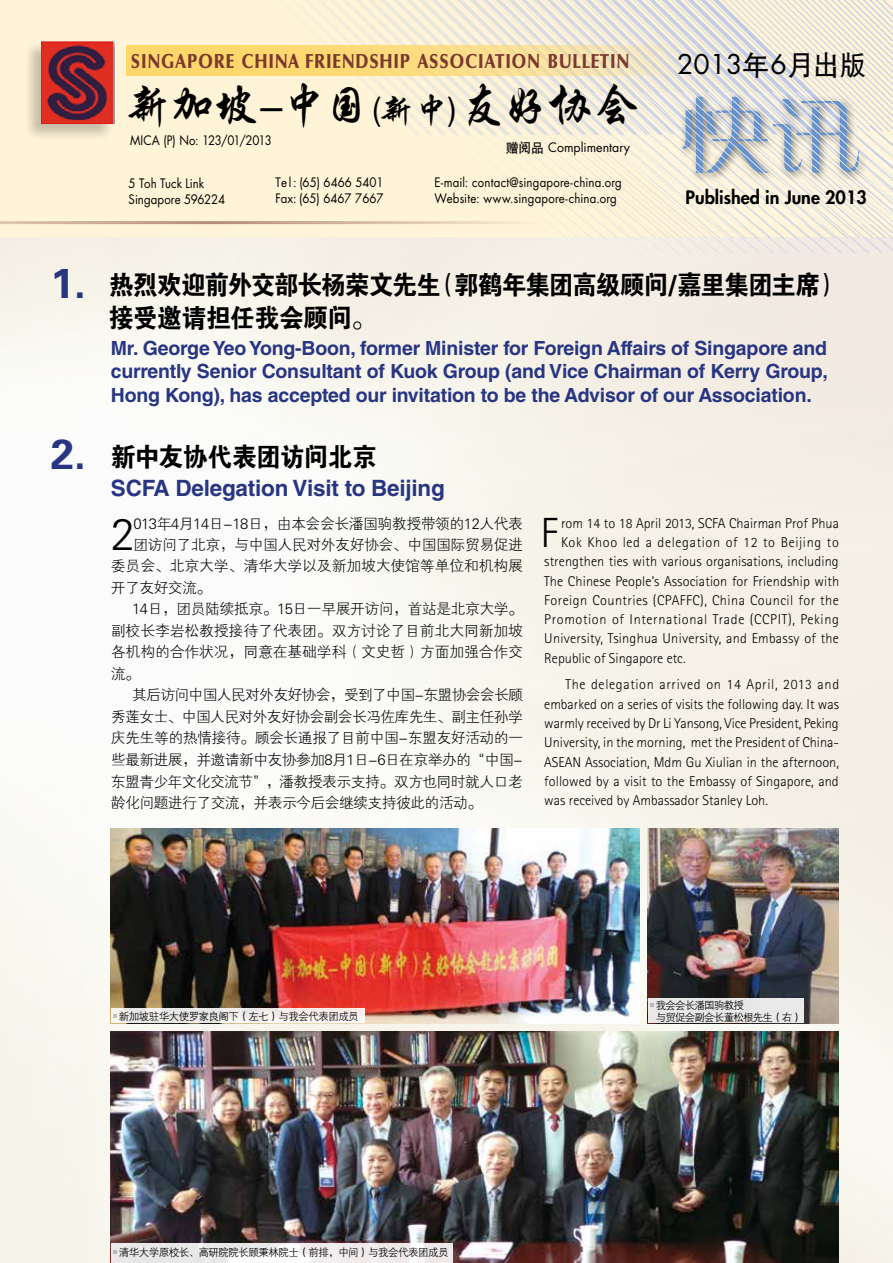
<style>
.page{position:relative;width:893px;height:1263px;background:#fff}
.page>*{position:absolute;margin:0;border:0;box-sizing:border-box;transform-origin:0 0}
.t1{font:81.9px "FZZQJW GB1 0";color:#6691cb;scale:1.11 1}
.t2{font:47.1px "FZXKJW GB1 0";color:#000;scale:.92 1}
.t3{font:44.1px "FZXH1 JW GB1 0";color:#000}
.t4{font:300 42.15px "Rotis Sans Serif";color:#000}
.t5{font:42px "FZDHTJW GB1 0";color:#283583}
.t6{font:26.55px "Futura Std";color:#000}
.t7{font:26.25px/33px "FZDHTJW GB1 0";letter-spacing:-.035em;color:#000;scale:.94 1}
.t8{font:700 22.5px "Helvetica LT Std";letter-spacing:-.01em;color:#283583}
.t9{font:900 20.1px "Optima LT Std";letter-spacing:.04em;color:#7a382e;scale:.84 1}
.t10{font:700 19.5px/23.2px "Helvetica LT Std";letter-spacing:-.01em;color:#283583;text-align:justify}
.t11{font:800 18px "Futura Std";color:#000}
.t12{font:15px "FZXH1 JW GB1 0";letter-spacing:-.03em;color:#000}
.t13{font:15px "FZXH1 JW GB1 0";letter-spacing:-.01em;color:#000}
.t14{font:15px "FZXH1 JW GB1 0";letter-spacing:-.05em;color:#000}
.t15{font:300 14.25px/19.4px "Rotis Sans Serif";letter-spacing:.01em;color:#000;text-align:justify}
.t16{font:300 14.25px "Rotis Sans Serif";letter-spacing:.045em;color:#000}
.t17{font:300 14.25px "Rotis Sans Serif";letter-spacing:.03em;color:#000}
.t18{font:12.75px/15.8px "Futura Std";letter-spacing:.005em;color:#000;scale:.9 1}
.t19{font:12.75px "Futura Std";letter-spacing:-.025em;color:#000;scale:.9 1}
.t20{font:12.75px "Futura Std";letter-spacing:.005em;color:#000}
.t21{font:10.5px "FZZDXJW GB1 0";letter-spacing:-.05em;color:#000}
.t22{font:10.5px/11.6px "FZZDXJW GB1 0";letter-spacing:-.075em;color:#000}
.s1{font-size:33.6px}
.s2{font-family:"SIL Hei Med Jian"}
.s3{font-size:42px;color:#283583}
</style>
<div class="page">
<img style="left:0;top:236px;width:893px;height:1027px">
<div style="left:0;top:0;width:893px;height:236px;background:#fff4d8"></div>
<hr style="left:0;top:221px;width:543px;height:3px;background:#7a382e">
<svg style="left:265px;top:0;width:628px;height:256px"></svg>
<div style="left:24px;top:41px;width:91px;height:101px;background:#000;opacity:.22"></div>
<img style="left:42px;top:41px;width:72px;height:83px">
<svg style="left:126px;top:46px;width:634px;height:30px;background:#f6dc95"></svg>
<img style="left:648px;top:828px;width:190px;height:195px">
<img style="left:111px;top:1031px;width:727px;height:232px">
<img style="left:111px;top:828px;width:528px;height:195px">
<svg style="left:111px;top:1008px;width:253px;height:15px"></svg>
<svg style="left:111px;top:1243px;width:342px;height:20px;fill:#eeeaea"></svg>
<div style="left:648px;top:998px;width:156px;height:25px;background:#e8e8e8"></div>
<svg style="left:114px;top:1014px;width:3px;height:4px"></svg>
<svg style="left:650px;top:1003px;width:4px;height:4px"></svg>
<h3 class="t5" style="left:51px;top:260px;width:36px">1.</h3>
<h3 class="t9" style="left:131px;top:50px;width:560px">SINGAPORE CHINA FRIENDSHIP ASSOCIATION BULLETIN</h3>
<h2 class="t2" style="left:128px;top:80px;width:556px">新加坡-中国<span class="s1">(新中)</span> 友好协会</h2>
<p class="t19" style="left:130px;top:132px;width:159px">MICA (P) No: 123/01/2013</p>
<p class="t18" style="left:129px;top:176px;width:109px">5 Toh Tuck Link<br>Singapore 596224</p>
<p class="t18" style="left:275px;top:175px;width:122px">Tel: (65) 6466 5401<br>Fax: (65) 6467 7667</p>
<p class="t20" style="left:506px;top:139px;width:126px"><span class="s2">赠阅品</span> Complimentary</p>
<p class="t18" style="left:435px;top:175px;width:210px">E-mail: contact@singapore-china.org<br>Website: www.singapore-china.org</p>
<h3 class="t6" style="left:677px;top:47px;width:191px">2013<span class="s2">年</span>6<span class="s2">月出版</span></h3>
<h1 class="t1" style="left:679px;top:90px;width:166px">快讯</h1>
<p class="t11" style="left:685px;top:185px;width:183px">Published in June 2013</p>
<h3 class="t7" style="left:109px;top:269px;width:779px">热烈欢迎前外交部长杨荣文先生（郭鹤年集团高级顾问/嘉里集团主席）接受邀请担任我会顾问。</h3>
<h3 class="t10" style="left:111px;top:336px;width:718px">Mr. George Yeo Yong-Boon, former Minister for Foreign Affairs of Singapore and currently Senior Consultant of Kuok Group (and Vice Chairman of Kerry Group, Hong Kong), has accepted our invitation to be the Advisor of our Association.</h3>
<h3 class="t7" style="left:51px;top:442px;width:348px"><span class="s3">2.</span> 新中友协代表团访问北京</h3>
<h3 class="t8" style="left:111px;top:475px;width:335px">SCFA Delegation Visit to Beijing</h3>
<h3 class="t3" style="left:111px;top:511px;width:26px">2</h3>
<p class="t12" style="left:133px;top:515px;width:391px">013年4月14日-18日，由本会会长潘国驹教授带领的12人代表</p>
<p class="t12" style="left:133px;top:536px;width:391px">团访问了北京，与中国人民对外友好协会、中国国际贸易促进</p>
<p class="t13" style="left:111px;top:558px;width:414px">委员会、北京大学、清华大学以及新加坡大使馆等单位和机构展</p>
<p class="t12" style="left:111px;top:579px;width:102px">开了友好交流。</p>
<p class="t12" style="left:132px;top:601px;width:392px">14日，团员陆续抵京。15日一早展开访问，首站是北京大学。</p>
<p class="t13" style="left:111px;top:622px;width:414px">副校长李岩松教授接待了代表团。双方讨论了目前北大同新加坡</p>
<p class="t13" style="left:111px;top:644px;width:414px">各机构的合作状况，同意在基础学科（文史哲）方面加强合作交</p>
<p class="t12" style="left:111px;top:665px;width:31px">流。</p>
<p class="t14" style="left:132px;top:687px;width:392px">其后访问中国人民对外友好协会，受到了中国-东盟协会会长顾</p>
<p class="t12" style="left:111px;top:709px;width:413px">秀莲女士、中国人民对外友好协会副会长冯佐库先生、副主任孙学</p>
<p class="t12" style="left:111px;top:730px;width:414px">庆先生等的热情接待。顾会长通报了目前中国-东盟友好活动的一</p>
<p class="t12" style="left:111px;top:752px;width:414px">些最新进展，并邀请新中友协参加8月1日-6日在京举办的“中国-</p>
<p class="t12" style="left:111px;top:773px;width:414px">东盟青少年文化交流节”，潘教授表示支持。双方也同时就人口老</p>
<p class="t12" style="left:111px;top:795px;width:373px">龄化问题进行了交流，并表示今后会继续支持彼此的活动。</p>
<h3 class="t4" style="left:541px;top:508px;width:19px">F</h3>
<p class="t15" style="left:561px;top:513px;width:279px">rom 14 to 18 April 2013, SCFA Chairman Prof Phua</p>
<p class="t16" style="left:561px;top:534px;width:279px">Kok Khoo led a delegation of 12 to Beijing to</p>
<p class="t15" style="left:544px;top:552px;width:296px">strengthen ties with various organisations, including</p>
<p class="t15" style="left:544px;top:571px;width:296px">The Chinese People’s Association for Friendship with</p>
<p class="t17" style="left:544px;top:592px;width:296px">Foreign Countries (CPAFFC), China Council for the</p>
<p class="t16" style="left:544px;top:611px;width:296px">Promotion of International Trade (CCPIT), Peking</p>
<p class="t15" style="left:544px;top:629px;width:296px">University, Tsinghua University, and Embassy of the</p>
<p class="t15" style="left:544px;top:648px;width:143px">Republic of Singapore etc.</p>
<p class="t15" style="left:544px;top:675px;width:296px;text-indent:21px">The delegation arrived on 14 April, 2013 and embarked on a series of visits the following day. It was warmly received by Dr Li Yansong, Vice President, Peking University, in the morning, met the President of China-ASEAN Association, Mdm Gu Xiulian in the afternoon, followed by a visit to the Embassy of Singapore, and was received by Ambassador Stanley Loh.</p>
<p class="t21" style="left:119px;top:1011px;width:241px">新加坡驻华大使罗家良阁下（左七）与我会代表团成员</p>
<p class="t22" style="left:656px;top:1000px;width:148px">我会会长潘国驹教授<br>与贸促会副会长董松根先生（右）</p>
<p class="t21" style="left:119px;top:1246px;width:331px">清华大学原校长、高研院院长顾秉林院士（前排，中间）与我会代表团成员</p>
</div>
